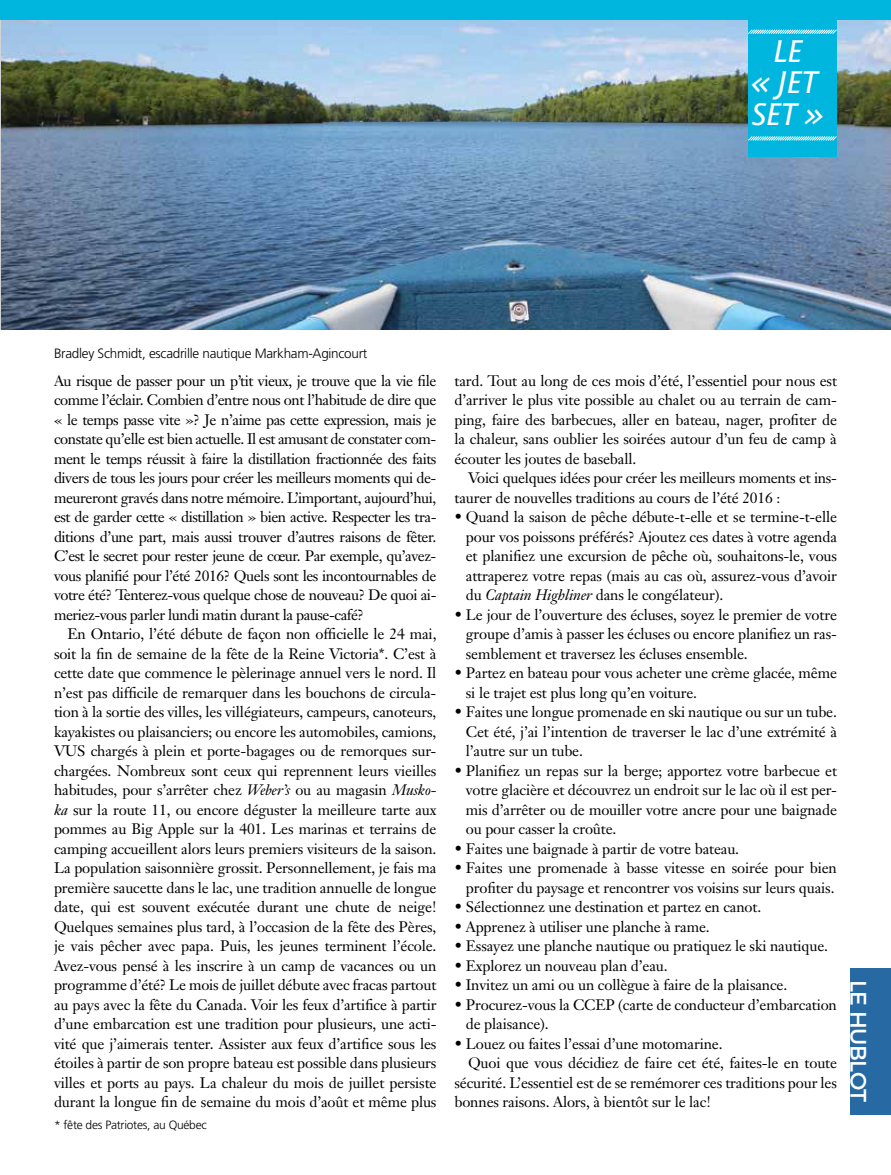
<style>
.page{position:relative;width:891px;height:1175px;background:#fff}
.page>*{position:absolute;margin:0;border:0;box-sizing:border-box;transform-origin:0 0}
.t1{font:italic 33px/31.5px "Fontin Sans";letter-spacing:-.03em;color:#fff;text-align:center}
.t2{font:22.5px "Montserrat";letter-spacing:-.02em;color:#fff}
.t3{font:15px/19.5px "Janson Text";letter-spacing:-.01em;color:#000;text-align:justify}
.t4{font:300 13.5px "Frutiger";letter-spacing:-.02em;color:#000}
.t5{font:300 12px "Frutiger";letter-spacing:-.02em;color:#000}
.s1{font-style:italic}
</style>
<div class="page">
<div style="left:0;top:0;width:891px;height:20px;background:#00b6de"></div>
<div style="left:850px;top:967px;width:41px;height:147px;background:#2769a3"></div>
<img style="left:1px;top:20px;width:890px;height:309px">
<div style="left:749px;top:0;width:88px;height:156px;background:#00b6de"></div>
<svg style="left:747px;top:29px;width:91px;height:6px"></svg>
<svg style="left:747px;top:135px;width:91px;height:7px"></svg>
<h1 class="t1" style="left:750px;top:36px;width:75px">LE<br>« JET<br>SET »</h1>
<p class="t4" style="left:54px;top:346px;width:315px">Bradley Schmidt, escadrille nautique Markham-Agincourt</p>
<p class="t3" style="left:54px;top:370px;width:384px">Au risque de passer pour un p’tit vieux, je trouve que la vie file comme l’éclair. Combien d’entre nous ont l’habitude de dire que « le temps passe vite »? Je n’aime pas cette expression, mais je constate qu’elle est bien actuelle. Il est amusant de constater com&shy;ment le temps réussit à faire la distillation fractionnée des faits divers de tous les jours pour créer les meilleurs moments qui de&shy;meureront gravés dans notre mémoire. L’important, aujourd’hui, est de garder cette « distillation » bien active. Respecter les tra&shy;ditions d’une part, mais aussi trouver d’autres raisons de fêter.<br>C’est le secret pour rester jeune de cœur. Par exemple, qu’avez&shy;vous planifié pour l’été 2016? Quels sont les incontournables de votre été? Tenterez-vous quelque chose de nouveau? De quoi ai&shy;meriez-vous parler lundi matin durant la pause-café?</p>
<p class="t3" style="left:54px;top:624px;width:384px;text-indent:14px">En Ontario, l’été débute de façon non officielle le 24 mai, soit la fin de semaine de la fête de la Reine Victoria*. C’est à cette date que commence le pèlerinage annuel vers le nord. Il n’est pas difficile de remarquer dans les bouchons de circula&shy;tion à la sortie des villes, les villégiateurs, campeurs, canoteurs, kayakistes ou plaisanciers; ou encore les automobiles, camions, VUS chargés à plein et porte-bagages ou de remorques sur&shy;chargées. Nombreux sont ceux qui reprennent leurs vieilles habitudes, pour s’arrêter chez <span class="s1">Weber’s</span> ou au magasin <span class="s1">Musko&shy;ka</span> sur la route 11, ou encore déguster la meilleure tarte aux pommes au Big Apple sur la 401. Les marinas et terrains de camping accueillent alors leurs premiers visiteurs de la saison.<br>La population saisonnière grossit. Personnellement, je fais ma première saucette dans le lac, une tradition annuelle de longue date, qui est souvent exécutée durant une chute de neige!<br>Quelques semaines plus tard, à l’occasion de la fête des Pères, je vais pêcher avec papa. Puis, les jeunes terminent l’école.<br>Avez-vous pensé à les inscrire à un camp de vacances ou un programme d’été? Le mois de juillet débute avec fracas partout au pays avec la fête du Canada. Voir les feux d’artifice à partir d’une embarcation est une tradition pour plusieurs, une acti&shy;vité que j’aimerais tenter. Assister aux feux d’artifice sous les étoiles à partir de son propre bateau est possible dans plusieurs villes et ports au pays. La chaleur du mois de juillet persiste durant la longue fin de semaine du mois d’août et même plus</p>
<p class="t5" style="left:54px;top:1117px;width:154px">* fête des Patriotes, au Québec</p>
<p class="t3" style="left:454px;top:370px;width:384px">tard. Tout au long de ces mois d’été, l’essentiel pour nous est d’arriver le plus vite possible au chalet ou au terrain de cam&shy;ping, faire des barbecues, aller en bateau, nager, profiter de la chaleur, sans oublier les soirées autour d’un feu de camp à écouter les joutes de baseball.</p>
<p class="t3" style="left:454px;top:468px;width:384px;text-indent:14px">Voici quelques idées pour créer les meilleurs moments et ins&shy;taurer de nouvelles traditions au cours de l’été 2016 :</p>
<p class="t3" style="left:466px;top:507px;width:373px;text-indent:-11px">• Quand la saison de pêche débute-t-elle et se termine-t-elle pour vos poissons préférés? Ajoutez ces dates à votre agenda et planifiez une excursion de pêche où, souhaitons-le, vous attraperez votre repas (mais au cas où, assurez-vous d’avoir du <span class="s1">Captain Highliner</span> dans le congélateur).</p>
<p class="t3" style="left:466px;top:604px;width:373px;text-indent:-11px">• Le jour de l’ouverture des écluses, soyez le premier de votre groupe d’amis à passer les écluses ou encore planifiez un ras&shy;semblement et traversez les écluses ensemble.</p>
<p class="t3" style="left:466px;top:663px;width:373px;text-indent:-11px">• Partez en bateau pour vous acheter une crème glacée, même si le trajet est plus long qu’en voiture.</p>
<p class="t3" style="left:466px;top:702px;width:373px;text-indent:-11px">• Faites une longue promenade en ski nautique ou sur un tube.<br>Cet été, j’ai l’intention de traverser le lac d’une extrémité à l’autre sur un tube.</p>
<p class="t3" style="left:466px;top:760px;width:373px;text-indent:-11px">• Planifiez un repas sur la berge; apportez votre barbecue et votre glacière et découvrez un endroit sur le lac où il est per&shy;mis d’arrêter ou de mouiller votre ancre pour une baignade ou pour casser la croûte.</p>
<p class="t3" style="left:454px;top:838px;width:286px">• Faites une baignade à partir de votre bateau.</p>
<p class="t3" style="left:454px;top:858px;width:384px;text-align:center">• Faites une promenade à basse vitesse en soirée pour bien profiter du paysage et rencontrer vos voisins sur leurs quais.</p>
<p class="t3" style="left:454px;top:897px;width:308px">• Sélectionnez une destination et partez en canot.</p>
<p class="t3" style="left:454px;top:916px;width:257px">• Apprenez à utiliser une planche à rame.</p>
<p class="t3" style="left:454px;top:936px;width:375px">• Essayez une planche nautique ou pratiquez le ski nautique.</p>
<p class="t3" style="left:454px;top:955px;width:215px">• Explorez un nouveau plan d’eau.</p>
<p class="t3" style="left:454px;top:975px;width:334px">• Invitez un ami ou un collègue à faire de la plaisance.</p>
<p class="t3" style="left:466px;top:994px;width:373px;text-indent:-11px">• Procurez-vous la CCEP (carte de conducteur d’embarcation de plaisance).</p>
<p class="t3" style="left:454px;top:1033px;width:270px">• Louez ou faites l’essai d’une motomarine.</p>
<p class="t3" style="left:468px;top:1053px;width:371px">Quoi que vous décidiez de faire cet été, faites-le en toute</p>
<p class="t3" style="left:454px;top:1072px;width:384px">sécurité. L’essentiel est de se remémorer ces traditions pour les</p>
<p class="t3" style="left:454px;top:1092px;width:258px">bonnes raisons. Alors, à bientôt sur le lac!</p>
<h2 class="t2" style="left:872px;top:979px;width:124px;rotate:90deg">LE HUBLOT</h2>
</div>
